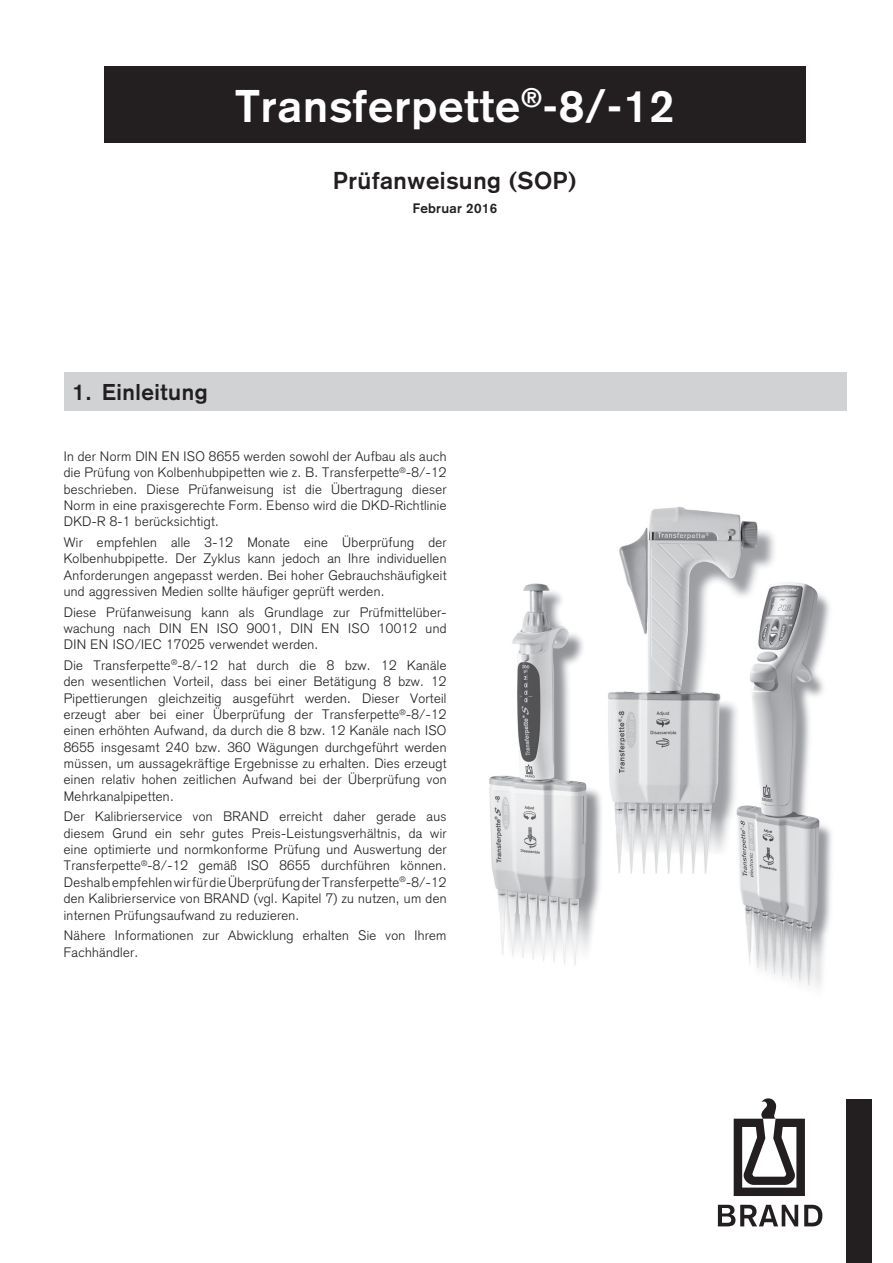
<style>
.page{position:relative;width:893px;height:1263px;background:#fff}
.page>*{position:absolute;margin:0;border:0;box-sizing:border-box;transform-origin:0 0}
.t1{font:700 45px "Akzidenz Grotesk";letter-spacing:.025em;color:#fff}
.t2{font:700 24px "Akzidenz Grotesk";letter-spacing:.025em;color:#231f20}
.t3{font:700 22.5px "Akzidenz Grotesk";letter-spacing:.025em;color:#231f20}
.t4{font:300 13.5px/16.4px "Akzidenz Grotesk";letter-spacing:.025em;color:#231f20;text-align:justify}
.t5{font:700 13.5px "Akzidenz Grotesk";letter-spacing:.025em;color:#231f20}
</style>
<div class="page">
<svg style="left:804px;top:1205px;width:18px;height:21px"></svg>
<svg style="left:718px;top:1205px;width:80px;height:21px"></svg>
<svg style="left:734px;top:1098px;width:71px;height:98px"></svg>
<div style="left:846px;top:1099px;width:26px;height:163px;background:#231f20"></div>
<div style="left:104px;top:66px;width:702px;height:76px;background:#231f20"></div>
<div style="left:64px;top:372px;width:782px;height:38px;background:#d1d2d4"></div>
<img style="left:739px;top:582px;width:93px;height:405px">
<img style="left:489px;top:583px;width:113px;height:383px">
<img style="left:608px;top:507px;width:173px;height:374px">
<h1 class="t1" style="left:236px;top:79px;width:440px">Transferpette<sup>®</sup>-8/-12</h1>
<h3 class="t3" style="left:72px;top:379px;width:137px">1. Einleitung</h3>
<h2 class="t2" style="left:333px;top:167px;width:245px">Prüfanweisung (SOP)</h2>
<p class="t5" style="left:413px;top:201px;width:86px">Februar 2016</p>
<p class="t4" style="left:64px;top:448px;width:384px">In der Norm DIN EN ISO 8655 werden sowohl der Aufbau als auch die Prüfung von Kolbenhubpipetten wie z. B. Transferpette<sup>®</sup>‑8/‑12 beschrieben. Diese Prüfanweisung ist die Übertragung dieser Norm in eine praxisgerechte Form. Ebenso wird die DKD-Richtlinie DKD-R 8-1 berücksichtigt.</p>
<p class="t4" style="left:64px;top:534px;width:384px">Wir empfehlen alle 3-12 Monate eine Überprüfung der Kolbenhubpipette. Der Zyklus kann jedoch an Ihre individuellen Anforderungen angepasst werden. Bei hoher Gebrauchshäufigkeit und aggressiven Medien sollte häufiger geprüft werden.</p>
<p class="t4" style="left:64px;top:604px;width:384px">Diese Prüfanweisung kann als Grundlage zur Prüfmittelüber&shy;wachung nach DIN EN ISO 9001, DIN EN ISO 10012 und DIN EN ISO/IEC 17025 verwendet werden.</p>
<p class="t4" style="left:64px;top:657px;width:384px">Die Transferpette<sup>®</sup>‑8/‑12 hat durch die 8 bzw. 12 Kanäle den wesentlichen Vorteil, dass bei einer Betätigung 8 bzw. 12<br>Pipettierungen gleichzeitig ausgeführt werden. Dieser Vorteil erzeugt aber bei einer Überprüfung der Transferpette<sup>®</sup>‑8/‑12 einen erhöhten Aufwand, da durch die 8 bzw. 12 Kanäle nach ISO 8655 insgesamt 240 bzw. 360 Wägungen durchgeführt werden müssen, um aussagekräftige Ergebnisse zu erhalten. Dies erzeugt einen relativ hohen zeitlichen Aufwand bei der Überprüfung von Mehrkanalpipetten.</p>
<p class="t4" style="left:64px;top:809px;width:384px">Der Kalibrierservice von BRAND erreicht daher gerade aus diesem Grund ein sehr gutes Preis-Leistungsverhältnis, da wir eine optimierte und normkonforme Prüfung und Auswertung der Transferpette<sup>®</sup>-8/-12 gemäß ISO 8655 durchführen können.<br>Deshalb empfehlen wir für die Überprüfung der Transferpette<sup>®</sup>‑8/‑12 den Kalibrierservice von BRAND (vgl. Kapitel 7) zu nutzen, um den internen Prüfungsaufwand zu reduzieren.</p>
<p class="t4" style="left:64px;top:927px;width:384px">Nähere Informationen zur Abwicklung erhalten Sie von Ihrem<br>Fachhändler.</p>
</div>
